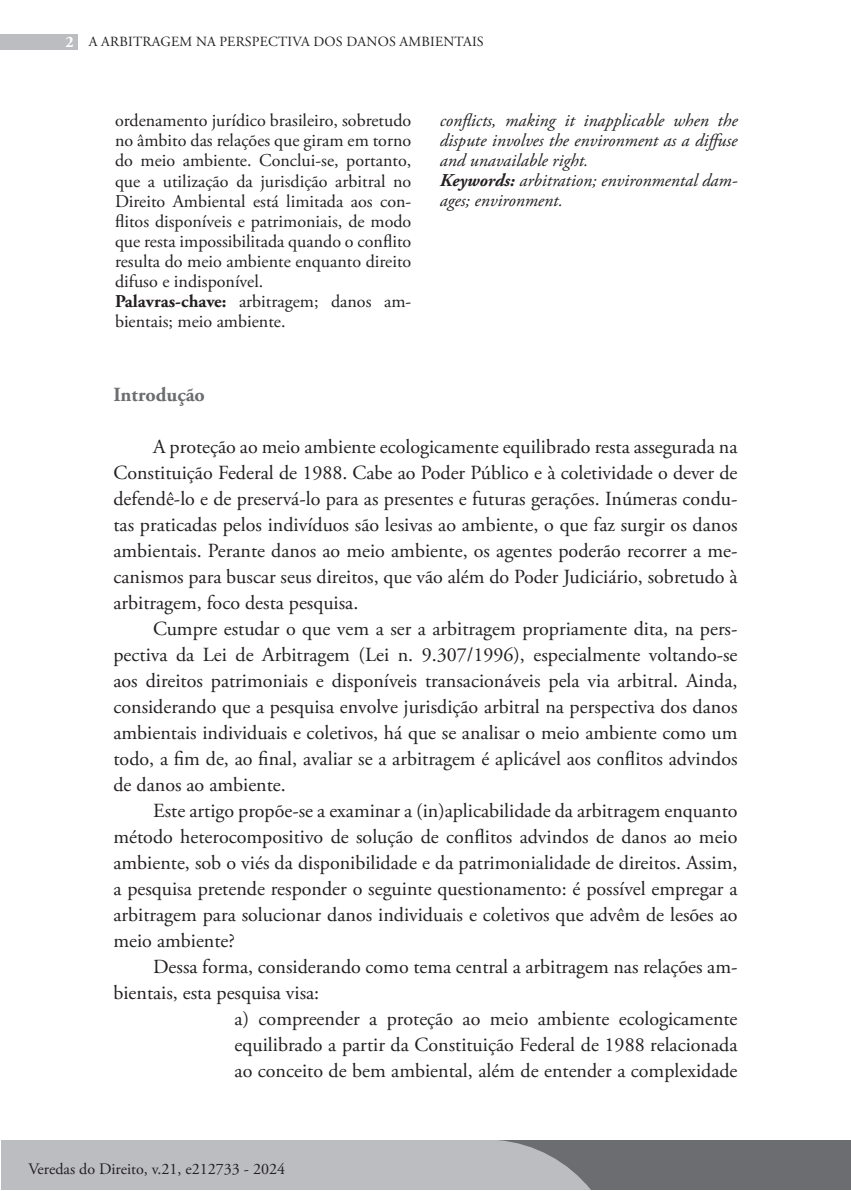
<style>
.page{position:relative;width:851px;height:1191px;background:#fff}
.page>*{position:absolute;margin:0;border:0;box-sizing:border-box;transform-origin:0 0}
.t1{font:20px/26px "Adobe Garamond Pro";color:#231f20;text-align:justify}
.t2{font:700 20px "Adobe Garamond Pro";color:#6c6d70}
.t3{font:18px/20px "Adobe Garamond Pro";color:#231f20}
.t4{font:italic 18px/20px "Adobe Garamond Pro";color:#231f20}
.t5{font:16px "Adobe Garamond Pro";color:#231f20}
.t6{font:14px "Adobe Garamond Pro";letter-spacing:.015em;color:#231f20}
.s1{font-weight:700;font-size:16px;color:#fff}
.s2{font-weight:700}
</style>
<div class="page">
<div style="left:1px;top:1140px;width:849px;height:50px;background:#6c6d70"></div>
<div style="left:0;top:34px;width:77px;height:16px;background:#bcbdc0"></div>
<div style="left:1px;top:1140px;width:590px;height:50px;background:#bcbdc0"></div>
<p class="t6" style="left:65px;top:34px;width:420px"><span class="s1">2</span> A ARBITRAGEM NA PERSPECTIVA DOS DANOS AMBIENTAIS</p>
<p class="t3" style="left:115px;top:111px;width:298px">ordenamento jurídico brasileiro, sobretudo no âmbito das relações que giram em torno do meio ambiente. Conclui-se, portanto, que a utilização da jurisdição arbitral no Direito Ambiental está limitada aos con&shy;flitos disponíveis e patrimoniais, de modo que resta impossibilitada quando o conflito resulta do meio ambiente enquanto direito difuso e indisponível.<br><span class="s2">Palavras-chave:</span> arbitragem; danos am&shy;bientais; meio ambiente.</p>
<p class="t4" style="left:439px;top:111px;width:299px">conflicts, making it inapplicable when the dispute involves the environment as a diffuse and unavailable right.<br><span class="s2">Keywords:</span> arbitration; environmental dam&shy;ages; environment.</p>
<p class="t2" style="left:113px;top:383px;width:93px">Introdução</p>
<p class="t1" style="left:113px;top:434px;width:625px;text-indent:40px">A proteção ao meio ambiente ecologicamente equilibrado resta assegurada na Constituição Federal de 1988. Cabe ao Poder Público e à coletividade o dever de defendê-lo e de preservá-lo para as presentes e futuras gerações. Inúmeras condu&shy;tas praticadas pelos indivíduos são lesivas ao ambiente, o que faz surgir os danos ambientais. Perante danos ao meio ambiente, os agentes poderão recorrer a me&shy;canismos para buscar seus direitos, que vão além do Poder Judiciário, sobretudo à arbitragem, foco desta pesquisa.</p>
<p class="t1" style="left:113px;top:616px;width:625px;text-indent:40px">Cumpre estudar o que vem a ser a arbitragem propriamente dita, na pers&shy;pectiva da Lei de Arbitragem (Lei n. 9.307/1996), especialmente voltando-se aos direitos patrimoniais e disponíveis transacionáveis pela via arbitral. Ainda, considerando que a pesquisa envolve jurisdição arbitral na perspectiva dos danos ambientais individuais e coletivos, há que se analisar o meio ambiente como um todo, a fim de, ao final, avaliar se a arbitragem é aplicável aos conflitos advindos de danos ao ambiente.</p>
<p class="t1" style="left:113px;top:798px;width:625px;text-indent:40px">Este artigo propõe-se a examinar a (in)aplicabilidade da arbitragem enquanto método heterocompositivo de solução de conflitos advindos de danos ao meio ambiente, sob o viés da disponibilidade e da patrimonialidade de direitos. Assim, a pesquisa pretende responder o seguinte questionamento: é possível empregar a arbitragem para solucionar danos individuais e coletivos que advêm de lesões ao meio ambiente?</p>
<p class="t1" style="left:153px;top:954px;width:585px">Dessa forma, considerando como tema central a arbitragem nas relações am-</p>
<p class="t1" style="left:113px;top:980px;width:207px">bientais, esta pesquisa visa:</p>
<p class="t1" style="left:234px;top:1006px;width:504px">a) compreender a proteção ao meio ambiente ecologicamente</p>
<p class="t1" style="left:234px;top:1032px;width:504px">equilibrado a partir da Constituição Federal de 1988 relacionada</p>
<p class="t1" style="left:234px;top:1058px;width:504px">ao conceito de bem ambiental, além de entender a complexidade</p>
<p class="t5" style="left:28px;top:1159px;width:258px">Veredas do Direito, v.21, e212733 - 2024</p>
</div>
